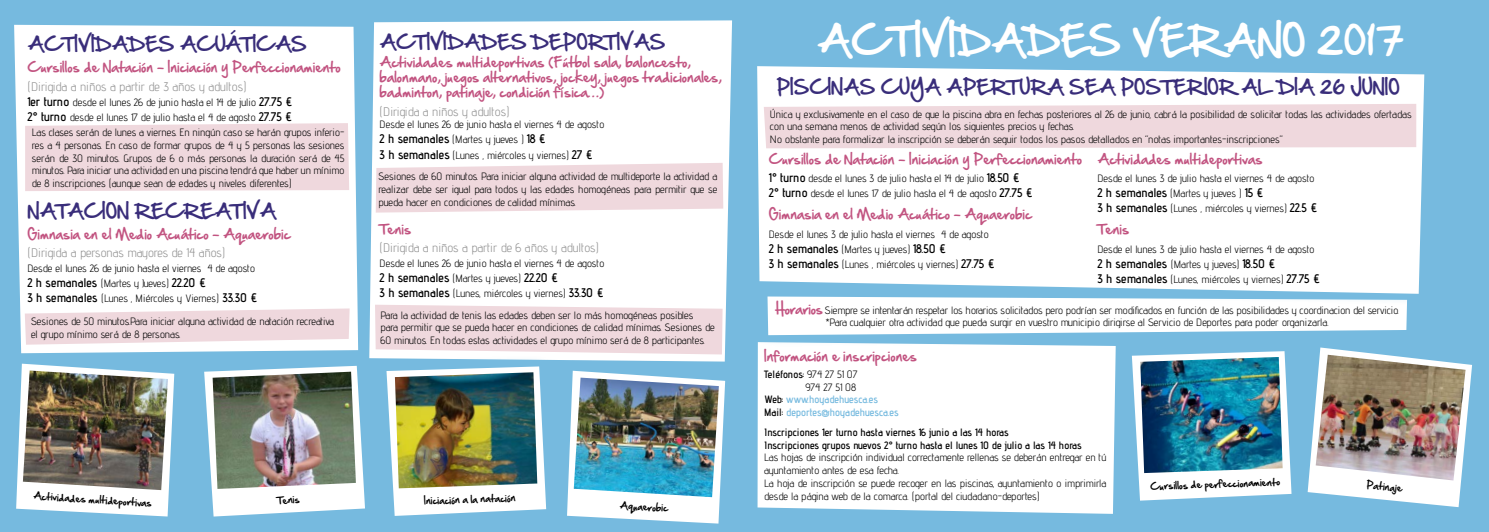
<style>
.page{position:relative;width:1489px;height:532px;background:#fff}
.page>*{position:absolute;margin:0;border:0;box-sizing:border-box;transform-origin:0 0}
.t1{font:36.25px "Hand Of Sean";color:#fff}
.t2{font:17.5px "Hand Of Sean";color:#392d7a}
.t3{font:12.5px/15px "Hand Of Sean";color:#c25481}
.t4{font:12.5px "Advent Pro";color:#939393}
.t5{font:600 12.5px "Advent Pro";color:#000}
.t6{font:10.62px/12.8px "Advent Pro";color:#000}
.t7{font:600 10.62px/12.8px "Advent Pro";color:#000}
.t8{font:600 10.62px "Advent Pro";color:#76badf}
.t9{font:9px "Hand Of Sean";color:#000}
.s1{font-weight:600;font-size:12.5px}
.s2{font-weight:400;font-size:10.62px}
.s3{font-family:"Hand Of Sean";font-size:12.5px;color:#c25481}
.s4{font-weight:400}
.s5{color:#000}
</style>
<div class="page">
<div style="left:0;top:0;width:1488px;height:531px;background:#76badf"></div>
<div style="left:14px;top:25px;width:343px;height:327px;background:#fff"></div>
<div style="left:369px;top:20px;width:363px;height:339px;background:#fff"></div>
<div style="left:757px;top:347px;width:358px;height:166px;background:#fff"></div>
<div style="left:25px;top:123px;width:324px;height:68px;background:#efd8dd"></div>
<svg style="left:376px;top:163px;width:347px;height:49px;background:#f0dbdf"></svg>
<svg style="left:375px;top:304px;width:347px;height:50px;background:#f0dbe0"></svg>
<svg style="left:25px;top:308px;width:324px;height:36px;background:#f1dde1"></svg>
<div style="left:192px;top:354px;width:184px;height:173px;background:#76badf"></div>
<svg style="left:204px;top:365px;width:161px;height:151px"></svg>
<svg style="left:16px;top:363px;width:158px;height:153px"></svg>
<img style="left:213px;top:371px;width:143px;height:117px">
<img style="left:23px;top:370px;width:145px;height:120px">
<div style="left:375px;top:355px;width:182px;height:172px;background:#76badf"></div>
<svg style="left:386px;top:366px;width:160px;height:149px"></svg>
<img style="left:395px;top:372px;width:142px;height:116px">
<svg style="left:1131px;top:351px;width:160px;height:149px"></svg>
<img style="left:1140px;top:357px;width:142px;height:116px">
<svg style="left:1307px;top:347px;width:164px;height:160px"></svg>
<img style="left:1315px;top:354px;width:150px;height:126px">
<svg style="left:567px;top:370px;width:158px;height:153px"></svg>
<img style="left:573px;top:377px;width:145px;height:120px">
<svg style="left:767px;top:305px;width:639px;height:30px;background:#f3f9fc"></svg>
<div style="left:745px;top:55px;width:690px;height:250px;background:#76badf;opacity:.75"></div>
<svg style="left:757px;top:66px;width:667px;height:228px;background:#f6fafc"></svg>
<div style="left:763px;top:104px;width:653px;height:44px;background:#efd8dd"></div>
<h2 class="t2" style="left:28px;top:28px;width:281px">ACTIVIDADES ACUÁTICAS</h2>
<p class="t3" style="left:28px;top:59px;width:315px">Cursillos de Natación - Iniciación y Perfeccionamiento</p>
<p class="t4" style="left:28px;top:78px;width:220px">(Dirigida a niños a partir de 3 años y adultos)</p>
<p class="t6" style="left:28px;top:94px;width:266px;line-height:15px"><span class="s1">1er turno</span> desde el lunes 26 de junio hasta el 14 de julio <span class="s1">27.75 €<br>2° turno</span> desde el lunes 17 de julio hasta el 4 de agosto <span class="s1">27.75 €</span></p>
<p class="t6" style="left:32px;top:126px;width:314px;text-align:justify">Las clases serán de lunes a viernes. En ningún caso se harán grupos inferio&shy;res a 4 personas. En caso de formar grupos de 4 y 5 personas las sesiones serán de 30 minutos. Grupos de 6 o más personas la duración será de 45 minutos. Para iniciar una actividad en una piscina tendrá que haber un mínimo de 8 inscripciones (aunque sean de edades y niveles diferentes)</p>
<h2 class="t2" style="left:28px;top:195px;width:250px">NATACION RECREATIVA</h2>
<p class="t3" style="left:28px;top:226px;width:264px">Gimnasia en el Medio Acuático - Aquaerobic</p>
<p class="t4" style="left:28px;top:245px;width:199px">(Dirigida a personas mayores de 14 años)</p>
<p class="t6" style="left:28px;top:262px;width:229px">Desde el lunes 26 de junio hasta el viernes 4 de agosto</p>
<p class="t5" style="left:28px;top:275px;width:180px">2 h semanales <span class="s2">(Martes y Jueves)</span> 22.20 €</p>
<p class="t6" style="left:27px;top:292px;width:231px"><span class="s1">3 h semanales</span> (Lunes , Miércoles y Viernes) <span class="s1">33.30 €</span></p>
<p class="t6" style="left:31px;top:314px;width:305px">Sesiones de 50 minutos.Para iniciar alguna actividad de natación recreativa el grupo mínimo será de 8 personas.</p>
<h2 class="t2" style="left:379px;top:26px;width:287px">ACTIVIDADES DEPORTIVAS</h2>
<p class="t3" style="left:379px;top:55px;width:343px">Actividades multideportivas (Fútbol sala, baloncesto, balonmano, juegos alternativos, jockey, juegos tradicionales, badminton, patinaje, condición física…)</p>
<p class="t4" style="left:379px;top:104px;width:131px">(Dirigida a niños y adultos)</p>
<p class="t6" style="left:379px;top:117px;width:226px;line-height:15px">Desde el lunes 26 de junio hasta el viernes 4 de agosto<br><span class="s1">2 h semanales</span> (Martes y jueves ) <span class="s1">18 €<br>3 h semanales</span> (Lunes , miércoles y viernes) <span class="s1">27 €</span></p>
<p class="t6" style="left:378px;top:170px;width:340px;text-align:justify">Sesiones de 60 minutos. Para iniciar alguna actividad de multideporte la actividad a realizar debe ser igual para todos y las edades homogéneas para permitir que se pueda hacer en condiciones de calidad mínimas.</p>
<p class="t3" style="left:379px;top:221px;width:33px">Tenis</p>
<p class="t4" style="left:379px;top:240px;width:221px">(Dirigida a niños a partir de 6 años y adultos)</p>
<p class="t6" style="left:379px;top:257px;width:226px">Desde el lunes 26 de junio hasta el viernes 4 de agosto</p>
<p class="t5" style="left:379px;top:270px;width:180px">2 h semanales <span class="s2">(Martes y jueves)</span> 22.20 €</p>
<p class="t6" style="left:379px;top:287px;width:225px"><span class="s1">3 h semanales</span> (Lunes, miércoles y viernes) <span class="s1">33.30 €</span></p>
<p class="t6" style="left:380px;top:308px;width:336px">Para la actividad de tenis las edades deben ser lo más homogéneas posibles<br>para permitir que se pueda hacer en condiciones de calidad mínimas. Sesiones de<br>60 minutos. En todas estas actividades el grupo mínimo será de 8 participantes.</p>
<p class="t9" style="left:34px;top:488px;width:120px;rotate:3deg">Actividades multideportivas</p>
<p class="t9" style="left:424px;top:492px;width:93px;rotate:-2deg">Iniciación a la natación</p>
<p class="t9" style="left:276px;top:492px;width:24px;rotate:-3deg">Tenis</p>
<p class="t9" style="left:620px;top:497px;width:50px;rotate:3deg">Aquaerobic</p>
<h1 class="t1" style="left:816px;top:8px;width:589px">ACTIVIDADES VERANO 2017</h1>
<h2 class="t2" style="left:776px;top:71px;width:624px">PISCINAS CUYA APERTURA SEA POSTERIOR AL DIA 26 JUNIO</h2>
<p class="t6" style="left:769px;top:107px;width:643px">Única y exclusivamente en el caso de que la piscina abra en fechas posteriores al 26 de junio, cabrá la posibilidad de solicitar todas las actividades ofertadas con una semana menos de actividad según los siguientes precios y fechas.<br>No obstante para formalizar la inscripción se deberán seguir todos los pasos detallados en “notas importantes-inscripciones”</p>
<p class="t3" style="left:768px;top:151px;width:315px">Cursillos de Natación - Iniciación y Perfeccionamiento</p>
<p class="t6" style="left:768px;top:171px;width:265px;line-height:15px"><span class="s1">1° turno</span> desde el lunes 3 de julio hasta el 14 de julio <span class="s1">18.50 €<br>2° turno</span> desde el lunes 17 de julio hasta el 4 de agosto <span class="s1">27.75 €</span></p>
<p class="t3" style="left:768px;top:207px;width:264px">Gimnasia en el Medio Acuático – Aquaerobic</p>
<p class="t6" style="left:768px;top:227px;width:221px">Desde el lunes 3 de julio hasta el viernes 4 de agosto</p>
<p class="t5" style="left:768px;top:241px;width:178px">2 h semanales <span class="s2">(Martes y jueves)</span> 18.50 €</p>
<p class="t6" style="left:768px;top:257px;width:227px"><span class="s1">3 h semanales</span> (Lunes , miércoles y viernes) <span class="s1">27.75 €</span></p>
<p class="t3" style="left:1097px;top:151px;width:166px">Actividades multideportivas</p>
<p class="t6" style="left:1097px;top:171px;width:221px;line-height:15px">Desde el lunes 3 de julio hasta el viernes 4 de agosto<br><span class="s1">2 h semanales</span> (Martes y jueves ) <span class="s1">15 €<br>3 h semanales</span> (Lunes , miércoles y viernes) <span class="s1">22.5 €</span></p>
<p class="t3" style="left:1097px;top:222px;width:33px">Tenis</p>
<p class="t6" style="left:1097px;top:242px;width:218px">Desde el lunes 3 de julio hasta el viernes 4 de agosto</p>
<p class="t5" style="left:1097px;top:256px;width:179px">2 h semanales <span class="s2">(Martes y jueves)</span> 18.50 €</p>
<p class="t6" style="left:1097px;top:272px;width:224px"><span class="s1">3 h semanales</span> (Lunes, miércoles y viernes) <span class="s1">27.75 €</span></p>
<p class="t6" style="left:825px;top:303px;width:574px;text-indent:-51px"><span class="s3">Horarios</span> Siempre se intentarán respetar los horarios solicitados pero podrían ser modificados en función de las posibilidades y coordinacion del servicio. *Para cualquier otra actividad que pueda surgir en vuestro municipio dirigirse al Servicio de Deportes para poder organizarla.</p>
<p class="t3" style="left:764px;top:349px;width:154px">Información e inscripciones</p>
<p class="t7" style="left:764px;top:367px;width:95px">Teléfonos: <span class="s4">974 27 51 07</span></p>
<p class="t6" style="left:805px;top:380px;width:52px">974 27 51 08</p>
<p class="t8" style="left:764px;top:393px;width:115px"><span class="s5">Web:</span> www.hoyadehuesca.es</p>
<p class="t8" style="left:764px;top:405px;width:136px"><span class="s5">Mail:</span> deportes@hoyadehuesca.es</p>
<p class="t7" style="left:764px;top:425px;width:319px">Inscripciones 1er turno hasta viernes 16 junio a las 14 horas<br>Inscripciones grupos nuevos 2° turno hasta el lunes 10 de julio a las 14 horas</p>
<p class="t6" style="left:764px;top:451px;width:343px">Las hojas de inscripción individual correctamente rellenas se deberán entregar en tú ayuntamiento antes de esa fecha.<br>La hoja de inscripción se puede recoger en las piscinas, ayuntamiento o imprimirla desde la página web de la comarca. (portal del ciudadano-deportes)</p>
<p class="t9" style="left:1149px;top:478px;width:131px;rotate:-2deg">Cursillos de perfeccionamiento</p>
<p class="t9" style="left:1367px;top:476px;width:37px;rotate:6deg">Patinaje</p>
</div>
